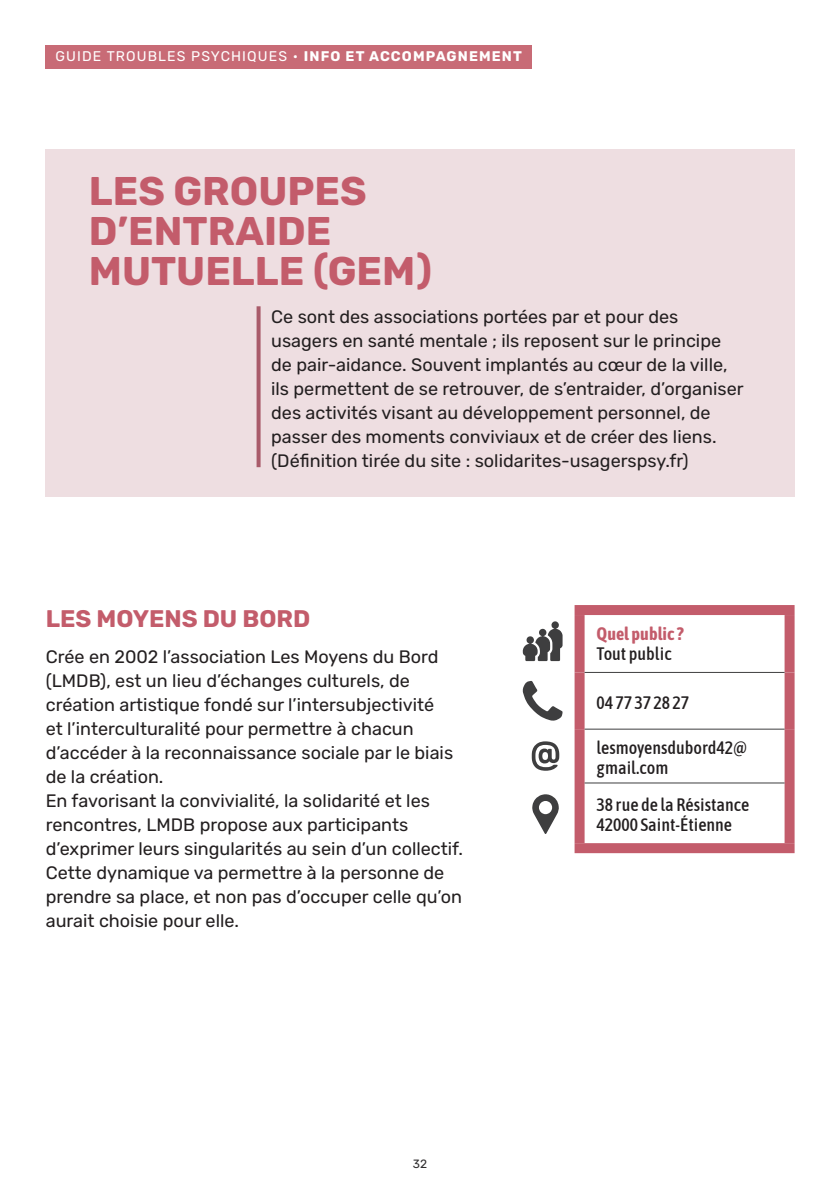
<style>
.page{position:relative;width:840px;height:1191px;background:#fff}
.page>*{position:absolute;margin:0;border:0;box-sizing:border-box;transform-origin:0 0}
.t1{font:700 40px/40px "Rubik";color:#c35c6b}
.t2{font:700 24px "Rubik";color:#c35c6b}
.t3{font:18px/24px "Rubik";color:#231f20}
.t4{font:500 18px/20px "Asap Condensed";color:#231f20}
.t5{font:700 18px "Asap Condensed";color:#c35c6b}
.t6{font:14px "Rubik";letter-spacing:.08em;color:#fff}
.t7{font:12px "Rubik";color:#312f30}
.s1{font-weight:700}
</style>
<div class="page">
<div style="left:45px;top:45px;width:486px;height:24px;background:#c86b76"></div>
<div style="left:45px;top:149px;width:749px;height:348px;background:#eedee1"></div>
<div style="left:574px;top:615px;width:10px;height:57px;background:#c35c6b"></div>
<div style="left:574px;top:605px;width:220px;height:10px;background:#c35c6b"></div>
<div style="left:784px;top:615px;width:10px;height:57px;background:#c35c6b"></div>
<div style="left:574px;top:672px;width:10px;height:57px;background:#c35c6b"></div>
<div style="left:784px;top:672px;width:10px;height:57px;background:#c35c6b"></div>
<div style="left:574px;top:729px;width:10px;height:54px;background:#c35c6b"></div>
<div style="left:784px;top:729px;width:10px;height:54px;background:#c35c6b"></div>
<div style="left:574px;top:783px;width:10px;height:60px;background:#c35c6b"></div>
<div style="left:784px;top:783px;width:10px;height:60px;background:#c35c6b"></div>
<div style="left:574px;top:843px;width:220px;height:10px;background:#c35c6b"></div>
<hr style="left:584px;top:672px;width:200px;height:1px;background:#3e3e3f">
<hr style="left:584px;top:729px;width:200px;height:1px;background:#3e3e3f">
<hr style="left:584px;top:782px;width:200px;height:1px;background:#3e3e3f">
<svg style="left:522px;top:621px;width:40px;height:40px"></svg>
<svg style="left:522px;top:681px;width:40px;height:40px"></svg>
<svg style="left:531px;top:741px;width:28px;height:29px"></svg>
<svg style="left:532px;top:794px;width:26px;height:40px"></svg>
<svg style="left:256px;top:306px;width:4px;height:161px"></svg>
<p class="t6" style="left:56px;top:48px;width:467px">GUIDE TROUBLES PSYCHIQUES • <span class="s1">INFO ET ACCOMPAGNEMENT</span></p>
<h1 class="t1" style="left:89px;top:172px;width:344px">LES GROUPES<br>D’ENTRAIDE<br>MUTUELLE (GEM)</h1>
<p class="t3" style="left:271px;top:305px;width:474px">Ce sont des associations portées par et pour des usagers en santé mentale ; ils reposent sur le principe de pair-aidance. Souvent implantés au cœur de la ville, ils permettent de se retrouver, de s’entraider, d’organiser des activités visant au développement personnel, de passer des moments conviviaux et de créer des liens. (Définition tirée du site : solidarites-usagerspsy.fr)</p>
<h2 class="t2" style="left:46px;top:606px;width:266px">LES MOYENS DU BORD</h2>
<p class="t3" style="left:46px;top:645px;width:418px">Crée en 2002 l’association Les Moyens du Bord (LMDB), est un lieu d’échanges culturels, de création artistique fondé sur l’intersubjectivité<br>et l’interculturalité pour permettre à chacun d’accéder à la reconnaissance sociale par le biais de la création.<br>En favorisant la convivialité, la solidarité et les rencontres, LMDB propose aux participants d’exprimer leurs singularités au sein d’un collectif.<br>Cette dynamique va permettre à la personne de prendre sa place, et non pas d’occuper celle qu’on aurait choisie pour elle.</p>
<p class="t7" style="left:412px;top:1157px;width:16px">32</p>
<p class="t5" style="left:596px;top:620px;width:89px">Quel public ?</p>
<p class="t4" style="left:596px;top:642px;width:77px">Tout public</p>
<p class="t4" style="left:596px;top:692px;width:94px">04 77 37 28 27</p>
<p class="t4" style="left:596px;top:737px;width:152px">lesmoyensdubord42@ gmail.com</p>
<p class="t4" style="left:596px;top:794px;width:154px">38 rue de la Résistance<br>42000 Saint-Étienne</p>
</div>
